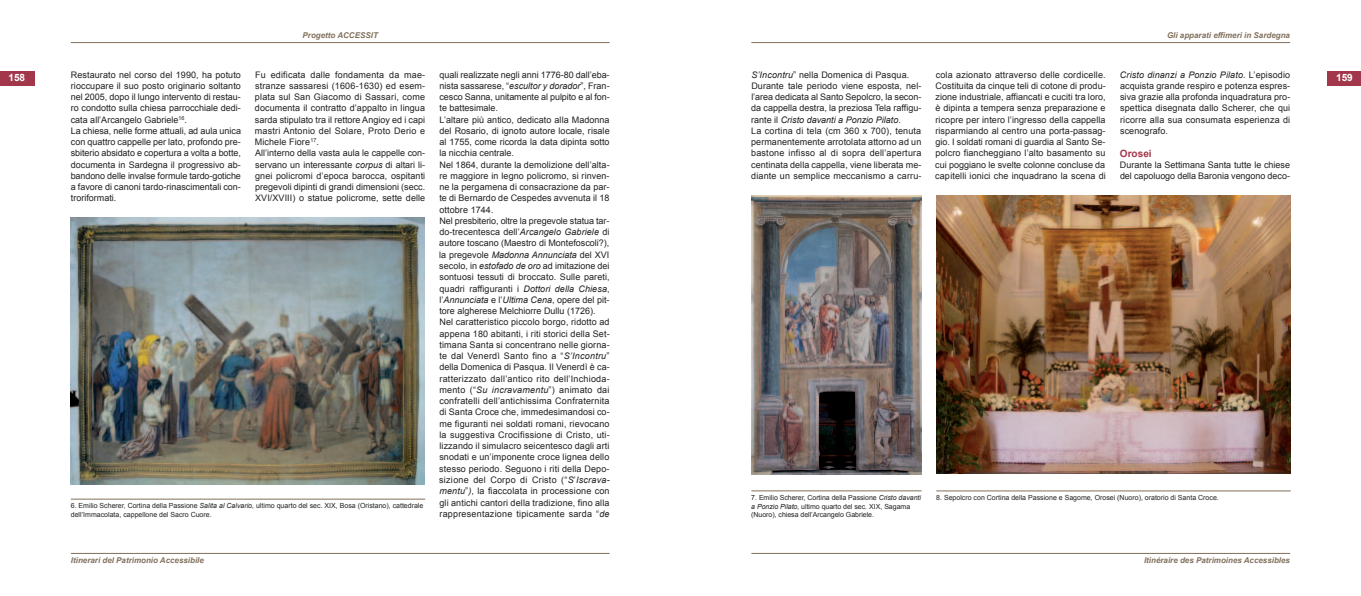
<style>
.page{position:relative;width:1361px;height:596px;background:#fff}
.page>*{position:absolute;margin:0;border:0;box-sizing:border-box;transform-origin:0 0}
.t1{font:700 10px "Arial";color:#fff}
.t2{font:700 10px "Arial";color:#a2374c}
.t3{font:9px/11.2px "Arial";letter-spacing:.01em;color:#231f20}
.t4{font:italic 700 8px "Arial";color:#806f5b}
.t5{font:7px/8.4px "Arial";color:#231f20}
.s1{font-style:italic}
</style>
<div class="page">
<div style="left:0;top:71px;width:34px;height:14px;background:#a2374c"></div>
<hr style="left:71px;top:42px;width:538px;height:1px;background:#806f5b">
<hr style="left:71px;top:552px;width:538px;height:1px;background:#806f5b">
<div style="left:1327px;top:71px;width:34px;height:14px;background:#a2374c"></div>
<hr style="left:751px;top:42px;width:539px;height:1px;background:#806f5b">
<hr style="left:751px;top:552px;width:539px;height:1px;background:#806f5b">
<img style="left:71px;top:217px;width:354px;height:267px">
<hr style="left:71px;top:498px;width:354px;height:1px;background:#806f5b">
<img style="left:751px;top:195px;width:170px;height:279px">
<hr style="left:751px;top:490px;width:170px;height:1px;background:#806f5b">
<img style="left:936px;top:196px;width:354px;height:277px">
<hr style="left:936px;top:490px;width:354px;height:1px;background:#806f5b">
<p class="t4" style="left:303px;top:30px;width:77px">Progetto ACCESSIT</p>
<p class="t4" style="left:1167px;top:30px;width:124px">Gli apparati effimeri in Sardegna</p>
<p class="t1" style="left:9px;top:72px;width:18px">158</p>
<p class="t3" style="left:751px;top:69px;width:172px"><span class="s1">S’Incontru</span>” nella domenica di Pasqua. durante tale periodo viene esposta, nel&shy;l’area dedicata al Santo Sepolcro, la secon&shy;da cappella destra, la preziosa tela raffigu&shy;rante il <span class="s1">Cristo davanti a Ponzio Pilato</span>.<br>la cortina di tela (cm 360 x 700), tenuta permanentemente arrotolata attorno ad un bastone infisso al di sopra dell’apertura centinata della cappella, viene liberata me&shy;diante un semplice meccanismo a carru-</p>
<p class="t3" style="left:935px;top:69px;width:172px;text-align:justify">cola azionato attraverso delle cordicelle.<br>Costituita da cinque teli di cotone di produ&shy;zione industriale, affiancati e cuciti tra loro, è dipinta a tempera senza preparazione e ricopre per intero l’ingresso della cappella risparmiando al centro una porta-passag&shy;gio. I soldati romani di guardia al Santo Se&shy;polcro fiancheggiano l’alto basamento su cui poggiano le svelte colonne concluse da capitelli ionici che inquadrano la scena di</p>
<p class="t3" style="left:1120px;top:69px;width:172px;text-align:justify"><span class="s1">Cristo dinanzi a Ponzio Pilato</span>. l’episodio acquista grande respiro e potenza espres&shy;siva grazie alla profonda inquadratura pro&shy;spettica disegnata dallo Scherer, che qui ricorre alla sua consumata esperienza di scenografo.</p>
<p class="t3" style="left:71px;top:69px;width:172px">restaurato nel corso del 1990, ha potuto rioccupare il suo posto originario soltanto nel 2005, dopo il lungo intervento di restau&shy;ro condotto sulla chiesa parrocchiale dedi&shy;cata all’arcangelo Gabriele<sup>16</sup>.<br>la chiesa, nelle forme attuali, ad aula unica con quattro cappelle per lato, profondo pre&shy;sbiterio absidato e copertura a volta a botte, documenta in Sardegna il progressivo ab&shy;bandono delle invalse formule tardo-gotiche a favore di canoni tardo-rinascimentali con&shy;troriformati.</p>
<p class="t3" style="left:255px;top:69px;width:172px">Fu edificata dalle fondamenta da mae&shy;stranze sassaresi (1606-1630) ed esem&shy;plata sul San Giacomo di Sassari, come documenta il contratto d’appalto in lingua sarda stipulato tra il rettore angioy ed i capi mastri antonio del Solare, Proto derio e Michele Fiore<sup>17</sup>.<br>all’interno della vasta aula le cappelle con&shy;servano un interessante <span class="s1">corpus</span> di altari li&shy;gnei policromi d’epoca barocca, ospitanti pregevoli dipinti di grandi dimensioni (secc.<br>XVI/XVIII) o statue policrome, sette delle</p>
<p class="t3" style="left:439px;top:69px;width:172px">quali realizzate negli anni 1776-80 dall’eba&shy;nista sassarese, “<span class="s1">escultor y dorador</span>”, Fran&shy;cesco Sanna, unitamente al pulpito e al fon&shy;te battesimale.<br>l’altare più antico, dedicato alla Madonna del rosario, di ignoto autore locale, risale al 1755, come ricorda la data dipinta sotto la nicchia centrale.<br>Nel 1864, durante la demolizione dell’alta&shy;re maggiore in legno policromo, si rinven&shy;ne la pergamena di consacrazione da par&shy;te di Bernardo de Cespedes avvenuta il 18 ottobre 1744.<br>Nel presbiterio, oltre la pregevole statua tar&shy;do-trecentesca dell’<span class="s1">Arcangelo Gabriele</span> di autore toscano (Maestro di Montefoscoli?), la pregevole <span class="s1">Madonna Annunciata</span> del XVI secolo, in <span class="s1">estofado de oro</span> ad imitazione dei sontuosi tessuti di broccato. Sulle pareti, quadri raffiguranti i <span class="s1">Dottori della Chiesa</span>, l’<span class="s1">Annunciata</span> e l’<span class="s1">Ultima Cena</span>, opere del pit&shy;tore algherese Melchiorre dullu (1726).<br>Nel caratteristico piccolo borgo, ridotto ad appena 180 abitanti, i riti storici della Set&shy;timana Santa si concentrano nelle giorna&shy;te dal Venerdì Santo fino a “<span class="s1">S’Incontru</span>” della domenica di Pasqua. Il Venerdì è ca&shy;ratterizzato dall’antico rito dell’Inchioda&shy;mento (“<span class="s1">Su incravamentu</span>”) animato dai confratelli dell’antichissima Confraternita di Santa Croce che, immedesimandosi co&shy;me figuranti nei soldati romani, rievocano la suggestiva Crocifissione di Cristo, uti&shy;lizzando il simulacro seicentesco dagli arti snodati e un’imponente croce lignea dello stesso periodo. Seguono i riti della depo&shy;sizione del Corpo di Cristo (“<span class="s1">S</span>’<span class="s1">Iscrava&shy;mentu</span>”<span class="s1">)</span>, la fiaccolata in processione con gli antichi cantori della tradizione, fino alla rappresentazione tipicamente sarda “<span class="s1">de</span></p>
<p class="t2" style="left:1120px;top:148px;width:33px">Orosei</p>
<p class="t3" style="left:1120px;top:159px;width:172px">durante la Settimana Santa tutte le chiese del capoluogo della Baronia vengono deco-</p>
<p class="t5" style="left:71px;top:501px;width:354px">6. emilio Scherer, Cortina della Passione <span class="s1">Salita al Calvario,</span> ultimo quarto del sec. XIX, Bosa (oristano), cattedrale dell’Immacolata, cappellone del Sacro Cuore.</p>
<p class="t5" style="left:751px;top:493px;width:171px">7. emilio Scherer, Cortina della Passione <span class="s1">Cristo davanti a Ponzio Pilato,</span> ultimo quarto del sec. XIX, Sagama (Nuoro), chiesa dell’arcangelo Gabriele.</p>
<p class="t5" style="left:936px;top:493px;width:284px">8. Sepolcro con Cortina della Passione e Sagome<span class="s1">,</span> orosei (Nuoro), oratorio di Santa Croce.</p>
<p class="t4" style="left:71px;top:555px;width:135px">Itinerari del Patrimonio Accessibile</p>
<p class="t4" style="left:1144px;top:555px;width:147px">Itinéraire des Patrimoines Accessibles</p>
<p class="t1" style="left:1336px;top:72px;width:18px">159</p>
</div>
